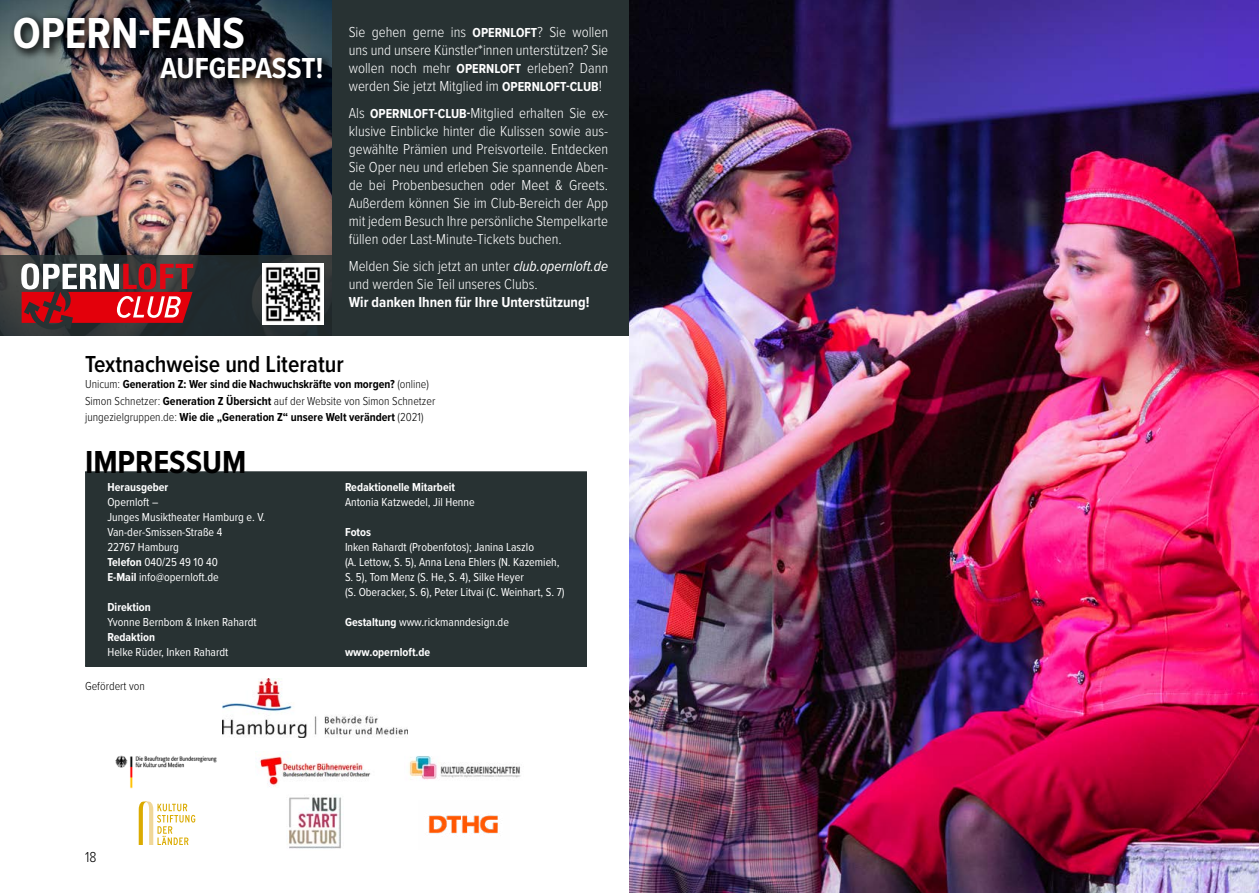
<style>
.page{position:relative;width:1259px;height:893px;background:#fff}
.page>*{position:absolute;margin:0;border:0;box-sizing:border-box;transform-origin:0 0}
.t1{font:700 45px "Proxima Nova Cond";color:#fff}
.t2{font:700 33px "Proxima Nova Cond";color:#000}
.t3{font:700 30px "Proxima Nova Cond";color:#fff}
.t4{font:600 24px "Proxima Nova Cond";color:#000}
.t5{font:300 15px/18px "Proxima Nova Cond";color:#fff;text-align:justify}
.t6{font:700 15px "Proxima Nova Cond";color:#fff}
.t7{font:300 15px "Proxima Nova Cond";color:#000}
.t8{font:12px/15px "Proxima Nova Cond";color:#fff}
.t9{font:700 12px/16.5px "Proxima Nova Cond";color:#000}
.t10{font:700 12px "Proxima Nova Cond";color:#fff}
.t11{font:300 12px "Proxima Nova Cond";color:#000}
.s1{font-weight:700;font-size:13.5px}
.s2{font-weight:400;font-style:italic}
.s3{font-weight:300}
.s4{font-weight:700}
</style>
<div class="page">
<div style="left:86px;top:472px;width:500px;height:194px;background:#283233"></div>
<div style="left:85px;top:471px;width:502px;height:196px;border:1px solid #283233"></div>
<svg style="left:139px;top:801px;width:56px;height:44px"></svg>
<img style="left:259px;top:754px;width:112px;height:33px">
<img style="left:409px;top:756px;width:112px;height:24px">
<img style="left:428px;top:815px;width:70px;height:19px">
<img style="left:115px;top:755px;width:102px;height:34px">
<img style="left:288px;top:797px;width:54px;height:52px">
<img style="left:222px;top:679px;width:185px;height:58px">
<div style="left:319px;top:0;width:310px;height:336px;background:#283233"></div>
<img style="left:0;top:0;width:332px;height:255px">
<svg style="left:0;top:255px;width:332px;height:81px;background:#2c3335"></svg>
<svg style="left:19px;top:263px;width:174px;height:73px;background:#954146"></svg>
<img style="left:262px;top:264px;width:61px;height:61px">
<div style="left:9px;top:12px;width:324px;height:79px;background:#000;opacity:.75"></div>
<img style="left:629px;top:0;width:630px;height:893px">
<h1 class="t1" style="left:13px;top:0;width:234px">OPERN-FANS</h1>
<h3 class="t3" style="left:160px;top:46px;width:164px">AUFGEPASST!</h3>
<p class="t5" style="left:349px;top:23px;width:261px">Sie gehen gerne ins <span class="s1">OPERNLOFT</span>? Sie wollen uns und unsere Künstler*innen unterstützen? Sie wollen noch mehr <span class="s1">OPERNLOFT</span> erleben? Dann werden Sie jetzt Mitglied im <span class="s1">OPERNLOFT-CLUB</span>!</p>
<p class="t5" style="left:349px;top:104px;width:261px">Als <span class="s1">OPERNLOFT-CLUB-</span>Mitglied erhalten Sie ex&shy;klusive Einblicke hinter die Kulissen sowie aus&shy;gewählte Prämien und Preisvorteile. Entdecken Sie Oper neu und erleben Sie spannende Aben&shy;de bei Probenbesuchen oder Meet &amp; Greets.<br>Außerdem können Sie im Club-Bereich der App mit jedem Besuch Ihre persönliche Stempelkarte füllen oder Last-Minute-Tickets buchen.</p>
<p class="t5" style="left:349px;top:257px;width:261px">Melden Sie sich jetzt an unter <span class="s2">club.opernloft.de </span>und werden Sie Teil unseres Clubs.</p>
<p class="t6" style="left:349px;top:291px;width:242px">Wir danken Ihnen für Ihre Unterstützung!</p>
<h3 class="t4" style="left:85px;top:346px;width:260px">Textnachweise und Literatur</h3>
<p class="t9" style="left:85px;top:376px;width:352px"><span class="s3">Unicum:</span> Generation Z: Wer sind die Nachwuchskräfte von morgen? <span class="s3">(online)<br>Simon Schnetzer:</span> Generation Z Übersicht <span class="s3">auf der Website von Simon Schnetzer jungezielgruppen.de:</span> Wie die „Generation Z“ unsere Welt verändert <span class="s3">(2021)</span></p>
<h2 class="t2" style="left:85px;top:437px;width:163px">IMPRESSUM</h2>
<p class="t10" style="left:107px;top:478px;width:62px">Herausgeber</p>
<p class="t8" style="left:107px;top:494px;width:159px">Opernloft –<br>Junges Musiktheater Hamburg e. V.<br>Van-der-Smissen-Straße 4<br>22767 Hamburg<br><span class="s4">Telefon</span> 040/25 49 10 40<br><span class="s4">E-Mail</span> info@opernloft.de</p>
<p class="t10" style="left:107px;top:598px;width:45px">Direktion</p>
<p class="t8" style="left:107px;top:614px;width:151px">Yvonne Bernbom &amp; Inken Rahardt</p>
<p class="t10" style="left:107px;top:628px;width:49px">Redaktion</p>
<p class="t8" style="left:107px;top:644px;width:122px">Helke Rüder, Inken Rahardt</p>
<p class="t11" style="left:85px;top:677px;width:61px">Gefördert von</p>
<p class="t7" style="left:85px;top:846px;width:13px">18</p>
<p class="t10" style="left:345px;top:478px;width:112px">Redaktionelle Mitarbeit</p>
<p class="t8" style="left:345px;top:494px;width:131px">Antonia Katzwedel, Jil Henne</p>
<p class="t10" style="left:345px;top:523px;width:28px">Fotos</p>
<p class="t8" style="left:345px;top:539px;width:221px">Inken Rahardt (Probenfotos); Janina Laszlo<br>(A. Lettow, S. 5), Anna Lena Ehlers (N. Kazemieh, S. 5), Tom Menz (S. He, S. 4), Silke Heyer<br>(S. Oberacker, S. 6), Peter Litvai (C. Weinhart, S. 7)</p>
<p class="t8" style="left:345px;top:614px;width:165px"><span class="s4">Gestaltung</span> www.rickmanndesign.de</p>
<p class="t10" style="left:345px;top:643px;width:87px">www.opernloft.de</p>
</div>
